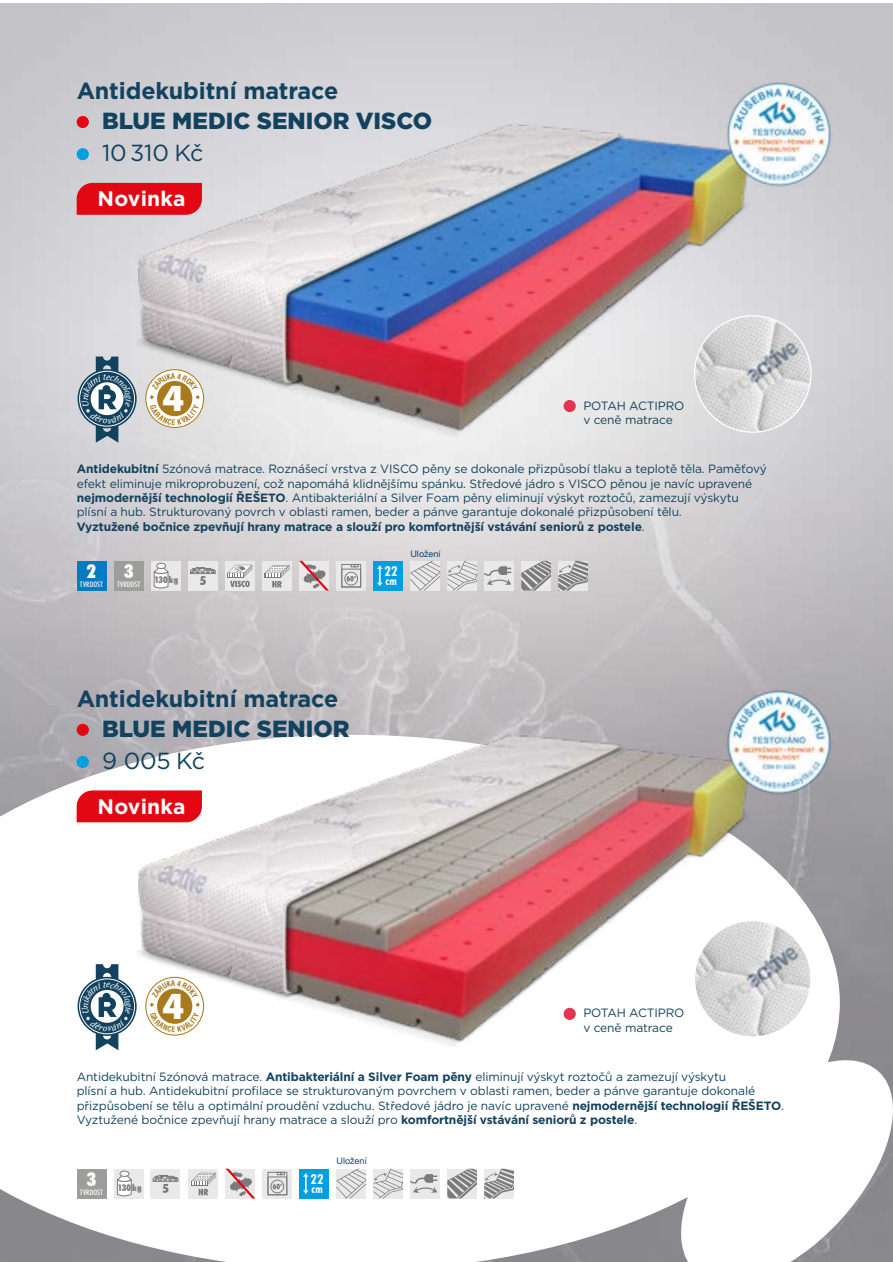
<style>
.page{position:relative;width:893px;height:1262px;background:#fff}
.page>*{position:absolute;margin:0;border:0;box-sizing:border-box;transform-origin:0 0}
.t1{font:900 38.55px "Myriad Pro";color:#fff}
.t2{font:700 23.25px "Gotham";letter-spacing:-.005em;color:#12425e}
.t3{font:900 23.25px "Gotham";color:#12425e}
.t4{font:23.25px "Gotham";letter-spacing:-.01em;color:#12425e}
.t5{font:700 21px "Gotham";letter-spacing:.01em;color:#fff}
.t6{font:900 condensed 18.75px "Futura BT";color:#fff}
.t7{font:700 condensed 13.5px "Futura BT";color:#fff;scale:1.1 1}
.t8{font:12px/14.4px "Gotham";letter-spacing:-.01em;color:#12425e}
.t9{font:700 condensed 11.25px "Futura BT";color:#fff}
.t10{font:900 condensed 9.15px "Futura BT";letter-spacing:.005em;color:#7c7b7b}
.t11{font:9px "Helvetica Neue LT Pro";letter-spacing:.01em;color:#12425e}
.t12{font:500 condensed 7.5px "Futura BT";letter-spacing:.015em;color:#fff}
.s1{font-weight:700}
</style>
<div class="page">
<img style="left:0;top:3px;width:892px;height:1041px">
<svg style="left:0;top:735px;width:839px;height:527px"></svg>
<svg style="left:666px;top:1044px;width:226px;height:218px"></svg>
<img style="left:86px;top:689px;width:700px;height:417px">
<img style="left:86px;top:79px;width:700px;height:416px">
<svg style="left:262px;top:1168px;width:30px;height:30px"></svg>
<svg style="left:273px;top:1183px;width:9px;height:6px"></svg>
<div style="left:267px;top:1171px;width:20px;height:24px;border:1px solid #7c7b7b"></div>
<div style="left:270px;top:1179px;width:14px;height:14px;border:1px solid #7c7b7b;border-radius:50%"></div>
<svg style="left:277px;top:1172px;width:8px;height:3px"></svg>
<div style="left:267px;top:1176px;width:20px;height:19px;border:1px solid #7c7b7b"></div>
<div style="left:299px;top:1168px;width:30px;height:30px;background:#009fe3"></div>
<svg style="left:303px;top:1173px;width:6px;height:20px"></svg>
<div style="left:114px;top:1168px;width:30px;height:30px;background:#e9e9e9"></div>
<svg style="left:117px;top:1174px;width:15px;height:22px"></svg>
<div style="left:120px;top:1171px;width:9px;height:5px;background:#fff;border-radius:50%"></div>
<div style="left:120px;top:1170px;width:9px;height:6px;border:1px solid #7c7b7b;border-radius:50%"></div>
<svg style="left:225px;top:1168px;width:30px;height:30px"></svg>
<div style="left:188px;top:1168px;width:30px;height:30px;background:#e9e9e9"></div>
<svg style="left:191px;top:1172px;width:25px;height:23px"></svg>
<div style="left:151px;top:1168px;width:29px;height:30px;background:#e9e9e9"></div>
<svg style="left:152px;top:1175px;width:26px;height:17px"></svg>
<div style="left:77px;top:1168px;width:29px;height:30px;background:#9d9d9c"></div>
<svg style="left:447px;top:1168px;width:30px;height:30px"></svg>
<svg style="left:484px;top:1168px;width:30px;height:30px"></svg>
<svg style="left:373px;top:1168px;width:30px;height:30px"></svg>
<svg style="left:336px;top:1168px;width:30px;height:30px"></svg>
<div style="left:410px;top:1168px;width:30px;height:30px;background:#e9e9e9"></div>
<svg style="left:410px;top:1174px;width:27px;height:19px"></svg>
<svg style="left:336px;top:561px;width:30px;height:29px"></svg>
<svg style="left:346px;top:576px;width:10px;height:5px"></svg>
<div style="left:341px;top:564px;width:20px;height:23px;border:1px solid #7c7b7b"></div>
<div style="left:344px;top:572px;width:14px;height:13px;border:1px solid #7c7b7b;border-radius:50%"></div>
<svg style="left:351px;top:564px;width:7px;height:3px"></svg>
<div style="left:341px;top:569px;width:20px;height:18px;border:1px solid #7c7b7b"></div>
<div style="left:373px;top:561px;width:30px;height:29px;background:#009fe3"></div>
<svg style="left:377px;top:565px;width:5px;height:21px"></svg>
<div style="left:151px;top:561px;width:30px;height:29px;background:#e9e9e9"></div>
<svg style="left:153px;top:567px;width:16px;height:21px"></svg>
<div style="left:157px;top:563px;width:9px;height:5px;background:#fff;border-radius:50%"></div>
<div style="left:156px;top:563px;width:10px;height:6px;border:1px solid #7c7b7b;border-radius:50%"></div>
<svg style="left:299px;top:561px;width:30px;height:29px"></svg>
<div style="left:262px;top:561px;width:30px;height:29px;background:#e9e9e9"></div>
<svg style="left:264px;top:565px;width:25px;height:22px"></svg>
<div style="left:188px;top:561px;width:30px;height:29px;background:#e9e9e9"></div>
<svg style="left:190px;top:567px;width:25px;height:18px"></svg>
<div style="left:225px;top:561px;width:30px;height:29px;background:#e9e9e9"></div>
<svg style="left:227px;top:565px;width:25px;height:22px"></svg>
<div style="left:114px;top:561px;width:29px;height:29px;background:#9d9d9c"></div>
<div style="left:77px;top:561px;width:29px;height:29px;background:#077bc0"></div>
<svg style="left:521px;top:561px;width:30px;height:29px"></svg>
<svg style="left:558px;top:561px;width:30px;height:29px"></svg>
<svg style="left:447px;top:561px;width:30px;height:29px"></svg>
<svg style="left:410px;top:561px;width:30px;height:29px"></svg>
<div style="left:484px;top:561px;width:30px;height:29px;background:#e9e9e9"></div>
<svg style="left:484px;top:566px;width:27px;height:19px"></svg>
<div style="left:77px;top:116px;width:12px;height:12px;background:#e30613;border-radius:50%"></div>
<div style="left:77px;top:148px;width:12px;height:12px;background:#009fe3;border-radius:50%"></div>
<div style="left:77px;top:724px;width:12px;height:12px;background:#e30613;border-radius:50%"></div>
<div style="left:77px;top:756px;width:12px;height:12px;background:#009fe3;border-radius:50%"></div>
<div style="left:77px;top:790px;width:125px;height:32px;background:#e30613"></div>
<div style="left:77px;top:183px;width:125px;height:32px;background:#e30613"></div>
<div style="left:563px;top:400px;width:12px;height:12px;background:#e73452;border-radius:50%"></div>
<div style="left:563px;top:1007px;width:12px;height:13px;background:#e73452;border-radius:50%"></div>
<img style="left:694px;top:316px;width:117px;height:116px;border-radius:58px">
<img style="left:694px;top:920px;width:117px;height:117px;border-radius:58px">
<img style="left:725px;top:80px;width:107px;height:108px">
<img style="left:725px;top:688px;width:107px;height:107px">
<svg style="left:79px;top:356px;width:57px;height:87px"></svg>
<svg style="left:145px;top:369px;width:59px;height:59px"></svg>
<svg style="left:145px;top:976px;width:59px;height:59px"></svg>
<svg style="left:79px;top:964px;width:57px;height:86px"></svg>
<h2 class="t2" style="left:77px;top:75px;width:263px">Antidekubitní matrace</h2>
<h2 class="t3" style="left:102px;top:105px;width:331px">BLUE MEDIC SENIOR VISCO</h2>
<h2 class="t4" style="left:102px;top:138px;width:103px">10 310 Kč</h2>
<h3 class="t5" style="left:98px;top:185px;width:89px">Novinka</h3>
<h1 class="t1" style="left:162px;top:372px;width:24px">4</h1>
<p class="t8" style="left:583px;top:398px;width:103px">POTAH ACTIPRO v ceně matrace</p>
<p class="t8" style="left:77px;top:461px;width:691px"><span class="s1">Antidekubitní</span> 5zónová matrace. Roznášecí vrstva z VISCO pěny se dokonale přizpůsobí tlaku a teplotě těla. Paměťový efekt eliminuje mikroprobuzení, což napomáhá klidnějšímu spánku. Středové jádro s VISCO pěnou je navíc upravené <span class="s1">nejmodernější technologií ŘEŠETO</span>. Antibakteriální a Silver Foam pěny eliminují výskyt roztočů, zamezují výskytu plísní a hub. Strukturovaný povrch v oblasti ramen, beder a pánve garantuje dokonalé přizpůsobení tělu.<br><span class="s1">Vyztužené bočnice zpevňují hrany matrace a slouží pro komfortnější vstávání seniorů z postele</span>.</p>
<h3 class="t6" style="left:87px;top:560px;width:11px">2</h3>
<p class="t12" style="left:80px;top:580px;width:25px">TVRDOST</p>
<h3 class="t6" style="left:124px;top:560px;width:11px">3</h3>
<p class="t7" style="left:384px;top:563px;width:13px">22</p>
<p class="t12" style="left:117px;top:580px;width:25px">TVRDOST</p>
<p class="t10" style="left:154px;top:574px;width:25px">130 kg</p>
<p class="t9" style="left:385px;top:574px;width:13px">cm</p>
<p class="t11" style="left:410px;top:548px;width:32px">Uložení</p>
<h2 class="t2" style="left:77px;top:683px;width:263px">Antidekubitní matrace</h2>
<h2 class="t3" style="left:102px;top:712px;width:249px">BLUE MEDIC SENIOR</h2>
<h2 class="t4" style="left:102px;top:746px;width:104px">9 005 Kč</h2>
<h3 class="t5" style="left:98px;top:792px;width:89px">Novinka</h3>
<h1 class="t1" style="left:162px;top:979px;width:24px">4</h1>
<p class="t8" style="left:583px;top:1005px;width:103px">POTAH ACTIPRO v ceně matrace</p>
<p class="t8" style="left:77px;top:1069px;width:709px">Antidekubitní 5zónová matrace. <span class="s1">Antibakteriální a Silver Foam pěny</span> eliminují výskyt roztočů a zamezují výskytu<br>plísní a hub. Antidekubitní profilace se strukturovaným povrchem v oblasti ramen, beder a pánve garantuje dokonalé přizpůsobení se tělu a optimální proudění vzduchu. Středové jádro je navíc upravené <span class="s1">nejmodernější technologií ŘEŠETO</span>.<br>Vyztužené bočnice zpevňují hrany matrace a slouží pro <span class="s1">komfortnější vstávání seniorů z postele</span>.</p>
<h3 class="t6" style="left:87px;top:1167px;width:11px">3</h3>
<p class="t7" style="left:310px;top:1171px;width:13px">22</p>
<p class="t12" style="left:80px;top:1188px;width:25px">TVRDOST</p>
<p class="t10" style="left:118px;top:1182px;width:25px">130 kg</p>
<p class="t9" style="left:311px;top:1182px;width:13px">cm</p>
<p class="t11" style="left:336px;top:1155px;width:32px">Uložení</p>
</div>
